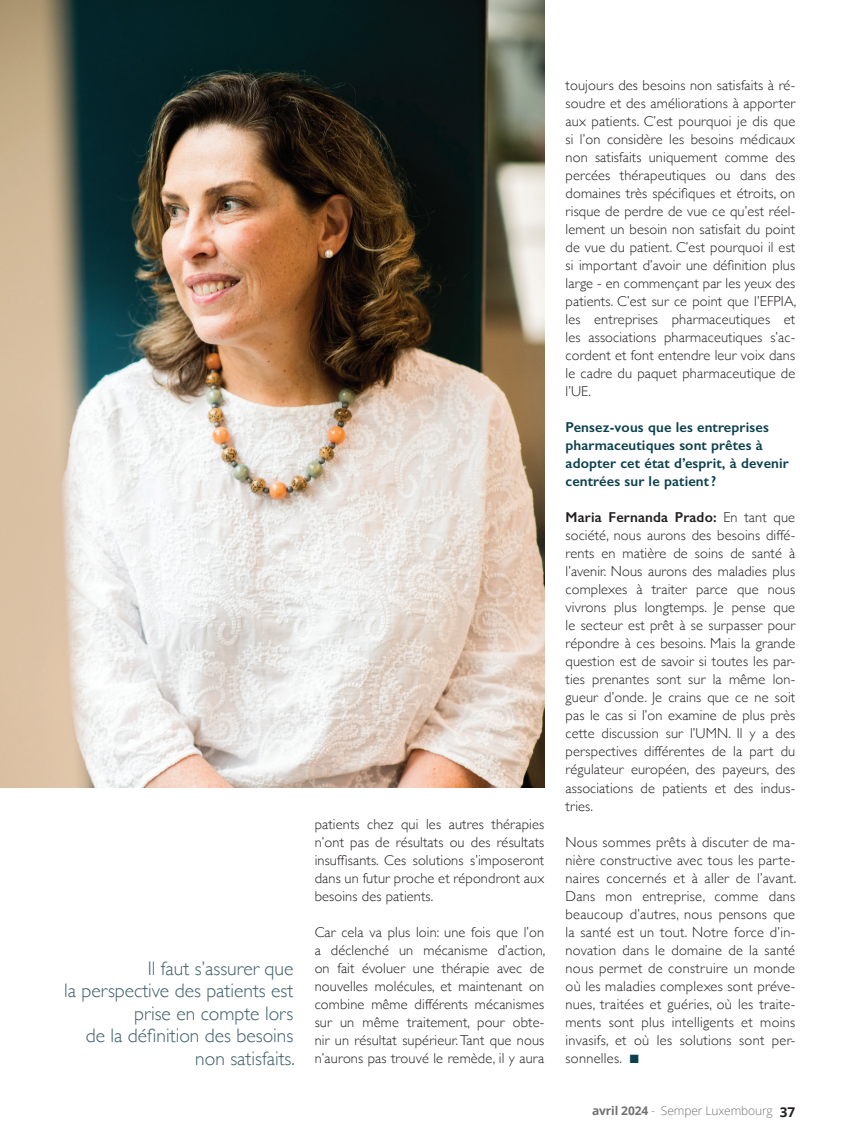
<style>
.page{position:relative;width:859px;height:1136px;background:#fff}
.page>*{position:absolute;margin:0;border:0;box-sizing:border-box;transform-origin:0 0}
.t1{font:300 19.5px/22.5px "Gill Sans";color:#3f5f6a;text-align:right}
.t2{font:300 14.4px/18px "Gill Sans";letter-spacing:.01em;color:#231f20;text-align:justify}
.t3{font:600 14.4px/18px "Gill Sans";letter-spacing:.01em;color:#0b404c}
.t4{font:300 12px "Open Sans";letter-spacing:-.01em;color:#727172}
.s1{font-weight:600}
.s2{color:#0b404c}
.s3{font-weight:700}
.s4{font-weight:700;font-size:13.5px;color:#231f20}
</style>
<div class="page">
<img style="left:0;top:0;width:544px;height:787px">
<h1 class="t1" style="left:64px;top:956px;width:232px">Il faut s’assurer que<br>la perspective des patients est prise en compte lors<br>de la définition des besoins non satisfaits.</h1>
<p class="t2" style="left:315px;top:814px;width:231px">patients chez qui les autres thérapies n’ont pas de résultats ou des résultats insuffisants. Ces solutions s’imposeront dans un futur proche et répondront aux besoins des patients.</p>
<p class="t2" style="left:315px;top:922px;width:232px">Car cela va plus loin: une fois que l’on a déclenché un mécanisme d’action, on fait évoluer une thérapie avec de nouvelles molécules, et maintenant on combine même différents mécanismes sur un même traitement, pour obte&shy;nir un résultat supérieur. Tant que nous n’aurons pas trouvé le remède, il y aura</p>
<p class="t2" style="left:566px;top:76px;width:232px">toujours des besoins non satisfaits à ré&shy;soudre et des améliorations à apporter aux patients. C’est pourquoi je dis que si l’on considère les besoins médicaux non satisfaits uniquement comme des percées thérapeutiques ou dans des domaines très spécifiques et étroits, on risque de perdre de vue ce qu’est réel&shy;lement un besoin non satisfait du point de vue du patient. C’est pourquoi il est si important d’avoir une définition plus large - en commençant par les yeux des patients. C’est sur ce point que l’EFPIA, les entreprises pharmaceutiques et les associations pharmaceutiques s’ac&shy;cordent et font entendre leur voix dans le cadre du paquet pharmaceutique de l’UE.</p>
<p class="t3" style="left:566px;top:418px;width:225px">Pensez-vous que les entreprises pharmaceutiques sont prêtes à adopter cet état d’esprit, à devenir centrées sur le patient?</p>
<p class="t2" style="left:566px;top:508px;width:231px"><span class="s1">Maria Fernanda Prado:</span> En tant que société, nous aurons des besoins diffé&shy;rents en matière de soins de santé à l’avenir. Nous aurons des maladies plus complexes à traiter parce que nous vivrons plus longtemps. Je pense que le secteur est prêt à se surpasser pour répondre à ces besoins. Mais la grande question est de savoir si toutes les par&shy;ties prenantes sont sur la même lon&shy;gueur d’onde. Je crains que ce ne soit pas le cas si l’on examine de plus près cette discussion sur l’UMN. Il y a des perspectives différentes de la part du régulateur européen, des payeurs, des associations de patients et des indus&shy;tries.</p>
<p class="t2" style="left:566px;top:832px;width:232px">Nous sommes prêts à discuter de ma&shy;nière constructive avec tous les parte&shy;naires concernés et à aller de l’avant.<br>Dans mon entreprise, comme dans beaucoup d’autres, nous pensons que la santé est un tout. Notre force d’in&shy;novation dans le domaine de la santé nous permet de construire un monde où les maladies complexes sont préve&shy;nues, traitées et guéries, où les traite&shy;ments sont plus intelligents et moins invasifs, et où les solutions sont per&shy;sonnelles. <span class="s2">■</span></p>
<p class="t4" style="left:592px;top:1102px;width:205px"><span class="s3">avril 2024</span> - Semper Luxembourg <span class="s4">37</span></p>
</div>
